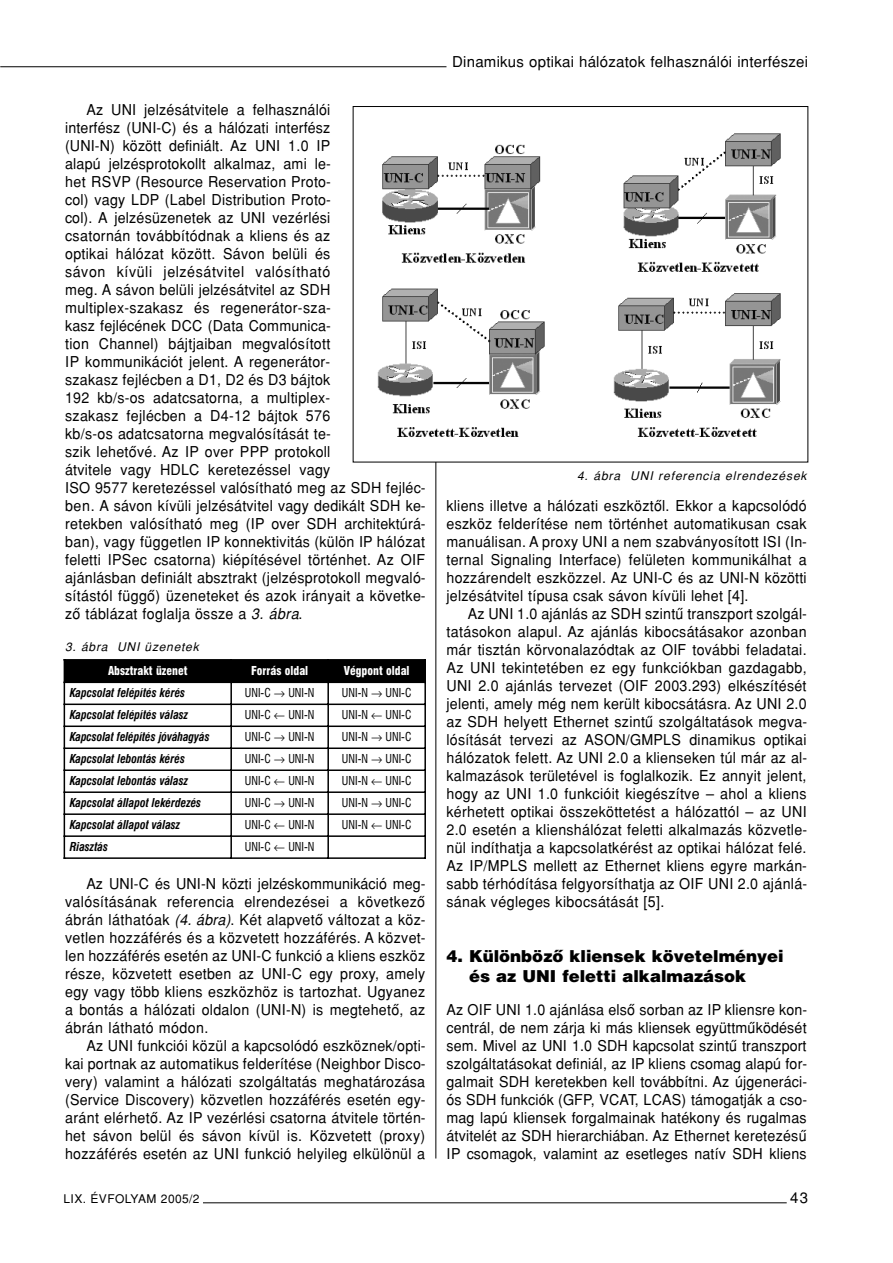
<style>
.page{position:relative;width:893px;height:1263px;background:#fff}
.page>*{position:absolute;margin:0;border:0;box-sizing:border-box;transform-origin:0 0}
.t1{font:900 16.5px/19.8px "H Helvetica";color:#000}
.t2{font:15px/18px "H Helvetica";letter-spacing:.02em;color:#000;text-align:justify;scale:.95 1}
.t3{font:15px "H Helvetica";letter-spacing:.02em;color:#000}
.t4{font:12px "H Helvetica Bold Cond Ita";color:#000;scale:.95 1}
.t5{font:condensed 12px "H Helvetica";color:#000;scale:.95 1}
.t6{font:italic 12px "H Helvetica";letter-spacing:.075em;color:#000}
.t7{font:900 condensed 12px "H Helvetica";color:#fff;scale:.95 1}
.t8{font:12px "H Helvetica";letter-spacing:.03em;color:#000}
.s1{font-style:italic}
</style>
<div class="page">
<hr style="left:0;top:67px;width:446px;height:1px;background:#000">
<hr style="left:203px;top:1203px;width:583px;height:1px;background:#000">
<hr style="left:435px;top:132px;width:1px;height:1027px;background:#000">
<div style="left:64px;top:660px;width:167px;height:22px;background:#000"></div>
<div style="left:231px;top:660px;width:97px;height:22px;background:#000"></div>
<div style="left:328px;top:660px;width:97px;height:22px;background:#000"></div>
<hr style="left:64px;top:659px;width:1px;height:200px;background:#000">
<hr style="left:230px;top:659px;width:2px;height:200px;background:#000">
<hr style="left:327px;top:659px;width:2px;height:200px;background:#000">
<hr style="left:424px;top:659px;width:2px;height:200px;background:#000">
<hr style="left:64px;top:659px;width:362px;height:2px;background:#000">
<hr style="left:64px;top:682px;width:362px;height:1px;background:#000">
<hr style="left:64px;top:704px;width:362px;height:1px;background:#000">
<hr style="left:64px;top:726px;width:362px;height:1px;background:#000">
<hr style="left:64px;top:748px;width:362px;height:1px;background:#000">
<hr style="left:64px;top:769px;width:362px;height:2px;background:#000">
<hr style="left:64px;top:791px;width:362px;height:2px;background:#000">
<hr style="left:64px;top:813px;width:362px;height:2px;background:#000">
<hr style="left:64px;top:835px;width:362px;height:2px;background:#000">
<hr style="left:64px;top:857px;width:362px;height:2px;background:#000">
<div style="left:353px;top:107px;width:454px;height:355px;background:#fff"></div>
<img style="left:377px;top:133px;width:404px;height:304px">
<p class="t2" style="left:65px;top:102px;width:381px;text-align:left;text-indent:21px">Az UNI jelzésátvitele a felhasználói<br>interfész (UNI-C) és a hálózati interfész<br>(UNI-N) között definiált. Az UNI 1.0 IP<br>alapú jelzésprotokollt alkalmaz, ami le-<br>het RSVP (Resource Reservation Proto-<br>col) vagy LDP (Label Distribution Proto-<br>col). A jelzésüzenetek az UNI vezérlési<br>csatornán továbbítódnak a kliens és az<br>optikai hálózat között. Sávon belüli és<br>sávon kívüli jelzésátvitel valósítható<br>meg. A sávon belüli jelzésátvitel az SDH multiplex-szakasz és regenerátor-sza-<br>kasz fejlécének DCC (Data Communica-<br>tion Channel) bájtjaiban megvalósított<br>IP kommunikációt jelent. A regenerátor-<br>szakasz fejlécben a D1, D2 és D3 bájtok<br>192 kb/s-os adatcsatorna, a multiplex-<br>szakasz fejlécben a D4-12 bájtok 576<br>kb/s-os adatcsatorna megvalósítását te-<br>szik lehetôvé. Az IP over PPP protokoll<br>átvitele vagy HDLC keretezéssel vagy<br>ISO 9577 keretezéssel valósítható meg az SDH fejléc&shy;ben. A sávon kívüli jelzésátvitel vagy dedikált SDH ke&shy;retekben valósítható meg (IP over SDH architektúrá&shy;ban), vagy független IP konnektivitás (külön IP hálózat feletti IPSec csatorna) kiépítésével történhet. Az OIF ajánlásban definiált absztrakt (jelzésprotokoll megvaló&shy;sítástól függô) üzeneteket és azok irányait a követke&shy;zô táblázat foglalja össze a <span class="s1">3. ábra</span>.</p>
<p class="t6" style="left:65px;top:642px;width:135px">3. ábra UNI üzenetek</p>
<p class="t7" style="left:108px;top:666px;width:85px">Absztrakt üzenet</p>
<p class="t7" style="left:251px;top:666px;width:62px">Forrás oldal</p>
<p class="t7" style="left:344px;top:666px;width:71px">Végpont oldal</p>
<p class="t4" style="left:70px;top:688px;width:123px">Kapcsolat felépítés kérés</p>
<p class="t5" style="left:245px;top:688px;width:75px">UNI-C → UNI-N</p>
<p class="t5" style="left:342px;top:688px;width:75px">UNI-N → UNI-C</p>
<p class="t4" style="left:70px;top:710px;width:126px">Kapcsolat felépítés válasz</p>
<p class="t5" style="left:245px;top:710px;width:75px">UNI-C ← UNI-N</p>
<p class="t5" style="left:342px;top:710px;width:75px">UNI-N ← UNI-C</p>
<p class="t4" style="left:70px;top:732px;width:149px">Kapcsolat felépítés jóváhagyás</p>
<p class="t5" style="left:245px;top:732px;width:75px">UNI-C → UNI-N</p>
<p class="t5" style="left:342px;top:732px;width:75px">UNI-N → UNI-C</p>
<p class="t4" style="left:70px;top:754px;width:123px">Kapcsolat lebontás kérés</p>
<p class="t5" style="left:245px;top:754px;width:75px">UNI-C → UNI-N</p>
<p class="t5" style="left:342px;top:754px;width:75px">UNI-N → UNI-C</p>
<p class="t4" style="left:70px;top:776px;width:126px">Kapcsolat lebontás válasz</p>
<p class="t5" style="left:245px;top:776px;width:75px">UNI-C ← UNI-N</p>
<p class="t5" style="left:342px;top:776px;width:75px">UNI-N ← UNI-C</p>
<p class="t4" style="left:70px;top:798px;width:140px">Kapcsolat állapot lekérdezés</p>
<p class="t5" style="left:245px;top:798px;width:75px">UNI-C → UNI-N</p>
<p class="t5" style="left:342px;top:798px;width:75px">UNI-N → UNI-C</p>
<p class="t4" style="left:70px;top:820px;width:118px">Kapcsolat állapot válasz</p>
<p class="t5" style="left:245px;top:820px;width:75px">UNI-C ← UNI-N</p>
<p class="t5" style="left:342px;top:820px;width:75px">UNI-N ← UNI-C</p>
<p class="t4" style="left:70px;top:842px;width:42px">Riasztás</p>
<p class="t5" style="left:245px;top:842px;width:75px">UNI-C ← UNI-N</p>
<p class="t2" style="left:65px;top:876px;width:381px;text-indent:21px">Az UNI-C és UNI-N közti jelzéskommunikáció meg&shy;valósításának referencia elrendezései a következô ábrán láthatóak <span class="s1">(4. ábra)</span>. Két alapvetô változat a köz&shy;vetlen hozzáférés és a közvetett hozzáférés. A közvet&shy;len hozzáférés esetén az UNI-C funkció a kliens eszköz része, közvetett esetben az UNI-C egy proxy, amely egy vagy több kliens eszközhöz is tartozhat. Ugyanez a bontás a hálózati oldalon (UNI-N) is megtehetô, az ábrán látható módon.</p>
<p class="t2" style="left:65px;top:1038px;width:381px;text-indent:21px">Az UNI funkciói közül a kapcsolódó eszköznek/opti&shy;kai portnak az automatikus felderítése (Neighbor Disco&shy;very) valamint a hálózati szolgáltatás meghatározása (Service Discovery) közvetlen hozzáférés esetén egy&shy;aránt elérhetô. Az IP vezérlési csatorna átvitele történ&shy;het sávon belül és sávon kívül is. Közvetett (proxy) hozzáférés esetén az UNI funkció helyileg elkülönül a</p>
<p class="t3" style="left:452px;top:57px;width:357px">Dinamikus optikai hálózatok felhasználói interfészei</p>
<p class="t6" style="left:577px;top:472px;width:231px">4. ábra UNI referencia elrendezések</p>
<p class="t2" style="left:446px;top:498px;width:381px">kliens illetve a hálózati eszköztôl. Ekkor a kapcsolódó eszköz felderítése nem történhet automatikusan csak manuálisan. A proxy UNI a nem szabványosított ISI (In&shy;ternal Signaling Interface) felületen kommunikálhat a hozzárendelt eszközzel. Az UNI-C és az UNI-N közötti jelzésátvitel típusa csak sávon kívüli lehet [4].</p>
<p class="t2" style="left:446px;top:606px;width:381px;text-indent:21px">Az UNI 1.0 ajánlás az SDH szintû transzport szolgál&shy;tatásokon alapul. Az ajánlás kibocsátásakor azonban már tisztán körvonalazódtak az OIF további feladatai.<br>Az UNI tekintetében ez egy funkciókban gazdagabb, UNI 2.0 ajánlás tervezet (OIF 2003.293) elkészítését jelenti, amely még nem került kibocsátásra. Az UNI 2.0 az SDH helyett Ethernet szintû szolgáltatások megva&shy;lósítását tervezi az ASON/GMPLS dinamikus optikai hálózatok felett. Az UNI 2.0 a klienseken túl már az al&shy;kalmazások területével is foglalkozik. Ez annyit jelent, hogy az UNI 1.0 funkcióit kiegészítve – ahol a kliens kérhetett optikai összeköttetést a hálózattól – az UNI 2.0 esetén a klienshálózat feletti alkalmazás közvetle&shy;nül indíthatja a kapcsolatkérést az optikai hálózat felé.<br>Az IP/MPLS mellett az Ethernet kliens egyre markán&shy;sabb térhódítása felgyorsíthatja az OIF UNI 2.0 ajánlá&shy;sának végleges kibocsátását [5].</p>
<p class="t1" style="left:469px;top:947px;width:316px;text-indent:-22px">4. Különbözô kliensek követelményei és az UNI feletti alkalmazások</p>
<p class="t2" style="left:446px;top:1002px;width:381px">Az OIF UNI 1.0 ajánlása elsô sorban az IP kliensre kon&shy;centrál, de nem zárja ki más kliensek együttmûködését sem. Mivel az UNI 1.0 SDH kapcsolat szintû transzport szolgáltatásokat definiál, az IP kliens csomag alapú for&shy;galmait SDH keretekben kell továbbítni. Az újgeneráci&shy;ós SDH funkciók (GFP, VCAT, LCAS) támogatják a cso&shy;mag lapú kliensek forgalmainak hatékony és rugalmas átvitelét az SDH hierarchiában. Az Ethernet keretezésû IP csomagok, valamint az esetleges natív SDH kliens</p>
<p class="t8" style="left:64px;top:1194px;width:137px">LIX. ÉVFOLYAM 2005/2</p>
<p class="t3" style="left:790px;top:1192px;width:19px">43</p>
</div>
